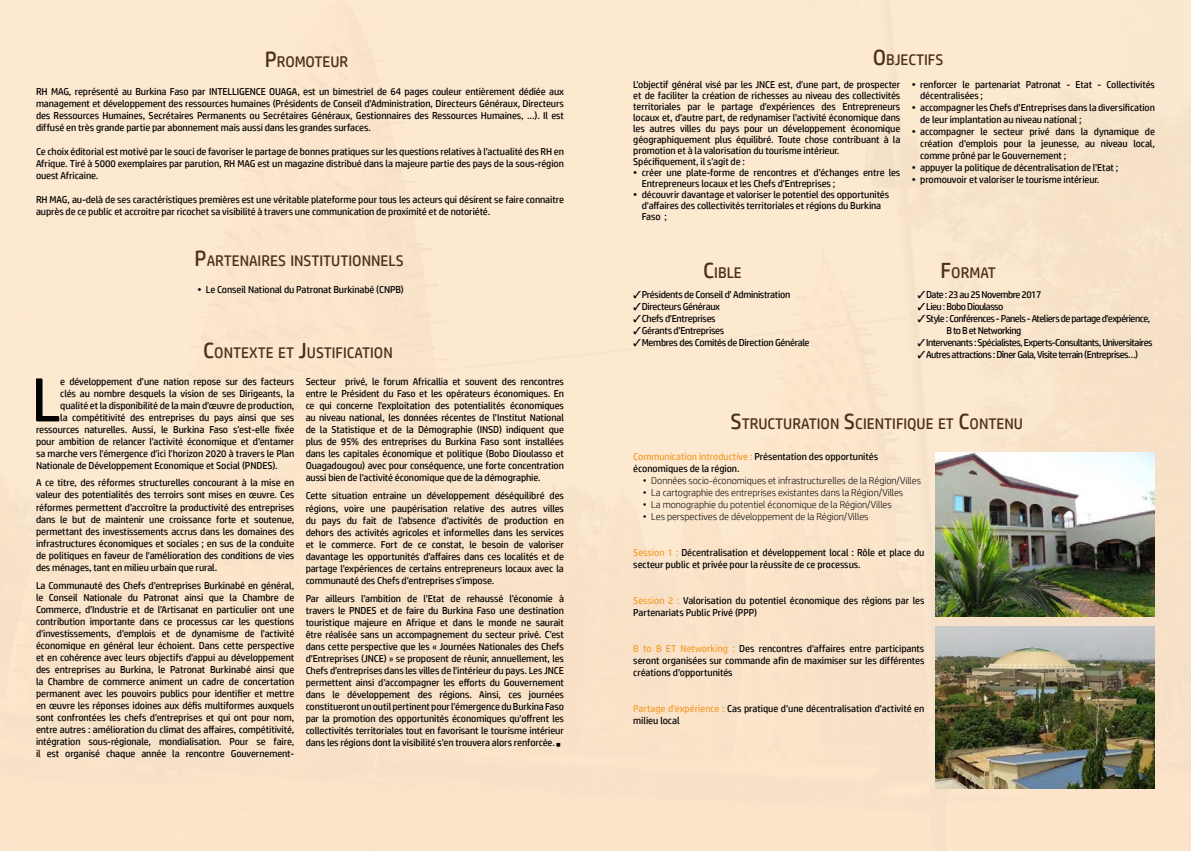
<style>
.page{position:relative;width:1191px;height:851px;background:#fff}
.page>*{position:absolute;margin:0;border:0;box-sizing:border-box;transform-origin:0 0}
.t1{font:61.9px "HP Simplified";color:#000}
.t2{font:15.4px "HP Simplified";color:#4a2f1d}
.t3{font:10px/12px "HP Simplified";letter-spacing:-.01em;color:#000}
.t4{font:10px "HP Simplified";letter-spacing:-.05em;color:#000}
.t5{font:300 10px "HP Simplified";letter-spacing:-.005em;color:#000}
.t6{font:10px/12px "HP Simplified";letter-spacing:-.03em;color:#000}
.t7{font:4px "Zapf Dingbats IT Cby BT";color:#000}
.s1{font-size:22px}
.s2{color:#f59c2d}
</style>
<div class="page">
<div style="left:0;top:0;width:1191px;height:850px;background:#fce5cb"></div>
<img style="left:935px;top:452px;width:219px;height:164px">
<img style="left:935px;top:626px;width:219px;height:162px">
<svg style="left:634px;top:291px;width:7px;height:55px"></svg>
<svg style="left:918px;top:291px;width:7px;height:31px"></svg>
<svg style="left:918px;top:339px;width:7px;height:19px"></svg>
<h2 class="t2" style="left:265px;top:53px;width:85px"><span class="s1">P</span>ROMOTEUR</h2>
<p class="t3" style="left:36px;top:85px;width:529px;text-align:justify">RH MAG, représenté au Burkina Faso par INTELLIGENCE OUAGA, est un bimestriel de 64 pages couleur entièrement dédiée aux management et développement des ressources humaines (Présidents de Conseil d’Administration, Directeurs Généraux, Directeurs des Ressources Humaines, Secrétaires Permanents ou Secrétaires Généraux, Gestionnaires des Ressources Humaines, …). Il est diffusé en très grande partie par abonnement mais aussi dans les grandes surfaces.</p>
<p class="t3" style="left:36px;top:145px;width:529px;text-align:justify">Ce choix éditorial est motivé par le souci de favoriser le partage de bonnes pratiques sur les questions relatives à l’actualité des RH en Afrique. Tiré à 5000 exemplaires par parution, RH MAG est un magazine distribué dans la majeure partie des pays de la sous-région ouest Africaine.</p>
<p class="t3" style="left:36px;top:193px;width:529px">RH MAG, au-delà de ses caractéristiques premières est une véritable plateforme pour tous les acteurs qui désirent se faire connaitre auprès de ce public et accroitre par ricochet sa visibilité à travers une communication de proximité et de notoriété.</p>
<h2 class="t2" style="left:194px;top:252px;width:211px"><span class="s1">P</span>ARTENAIRES INSTITUTIONNELS</h2>
<p class="t3" style="left:197px;top:284px;width:208px">• Le Conseil National du Patronat Burkinabé (CNPB)</p>
<h2 class="t2" style="left:203px;top:344px;width:191px"><span class="s1">C</span>ONTEXTE ET <span class="s1">J</span>USTIFICATION</h2>
<h1 class="t1" style="left:32px;top:364px;width:31px">L</h1>
<p class="t3" style="left:60px;top:376px;width:235px">e développement d’une nation repose sur des facteurs</p>
<p class="t3" style="left:60px;top:388px;width:235px">clés au nombre desquels la vision de ses Dirigeants, la</p>
<p class="t3" style="left:60px;top:400px;width:235px">qualité et la disponibilité de la main d’œuvre de production,</p>
<p class="t3" style="left:60px;top:412px;width:235px">la compétitivité des entreprises du pays ainsi que ses</p>
<p class="t3" style="left:36px;top:424px;width:260px">ressources naturelles. Aussi, le Burkina Faso s’est-elle fixée</p>
<p class="t3" style="left:36px;top:436px;width:260px">pour ambition de relancer l’activité économique et d’entamer</p>
<p class="t3" style="left:36px;top:448px;width:260px">sa marche vers l’émergence d’ici l’horizon 2020 à travers le Plan</p>
<p class="t3" style="left:36px;top:460px;width:243px">Nationale de Développement Economique et Social (PNDES).</p>
<p class="t3" style="left:36px;top:477px;width:260px;text-align:justify">A ce titre, des réformes structurelles concourant à la mise en valeur des potentialités des terroirs sont mises en œuvre. Ces réformes permettent d’accroître la productivité des entreprises dans le but de maintenir une croissance forte et soutenue, permettant des investissements accrus dans les domaines des infrastructures économiques et sociales ; en sus de la conduite de politiques en faveur de l’amélioration des conditions de vies des ménages, tant en milieu urbain que rural.</p>
<p class="t3" style="left:36px;top:579px;width:260px;text-align:justify">La Communauté des Chefs d’entreprises Burkinabé en général, le Conseil Nationale du Patronat ainsi que la Chambre de Commerce, d’Industrie et de l’Artisanat en particulier ont une contribution importante dans ce processus car les questions d’investissements, d’emplois et de dynamisme de l’activité économique en général leur échoient. Dans cette perspective et en cohérence avec leurs objectifs d’appui au développement des entreprises au Burkina, le Patronat Burkinabé ainsi que la Chambre de commerce animent un cadre de concertation permanent avec les pouvoirs publics pour identifier et mettre en œuvre les réponses idoines aux défis multiformes auxquels sont confrontées les chefs d’entreprises et qui ont pour nom, entre autres : amélioration du climat des affaires, compétitivité, intégration sous-régionale, mondialisation. Pour se faire, il est organisé chaque année la rencontre Gouvernement-</p>
<p class="t3" style="left:306px;top:376px;width:260px;text-align:justify">Secteur privé, le forum Africallia et souvent des rencontres entre le Président du Faso et les opérateurs économiques. En ce qui concerne l’exploitation des potentialités économiques au niveau national, les données récentes de l’Institut National de la Statistique et de la Démographie (INSD) indiquent que plus de 95% des entreprises du Burkina Faso sont installées dans les capitales économique et politique (Bobo Dioulasso et Ouagadougou) avec pour conséquence, une forte concentration aussi bien de l’activité économique que de la démographie.</p>
<p class="t3" style="left:306px;top:490px;width:260px;text-align:justify">Cette situation entraine un développement déséquilibré des régions, voire une paupérisation relative des autres villes du pays du fait de l’absence d’activités de production en dehors des activités agricoles et informelles dans les services et le commerce. Fort de ce constat, le besoin de valoriser davantage les opportunités d’affaires dans ces localités et de partage l’expériences de certains entrepreneurs locaux avec la communauté des Chefs d’entreprises s’impose.</p>
<p class="t3" style="left:306px;top:592px;width:260px;text-align:justify">Par ailleurs l’ambition de l’Etat de rehaussé l’économie à travers le PNDES et de faire du Burkina Faso une destination touristique majeure en Afrique et dans le monde ne saurait être réalisée sans un accompagnement du secteur privé. C’est dans cette perspective que les « Journées Nationales des Chefs d’Entreprises (JNCE) » se proposent de réunir, annuellement, les Chefs d’entreprises dans les villes de l’intérieur du pays. Les JNCE permettent ainsi d’accompagner les efforts du Gouvernement dans le développement des régions. Ainsi, ces journées constitueront un outil pertinent pour l’émergence du Burkina Faso par la promotion des opportunités économiques qu’offrent les collectivités territoriales tout en favorisant le tourisme intérieur dans les régions dont la visibilité s’en trouvera alors renforcée.</p>
<p class="t7" style="left:556px;top:742px;width:5px">■</p>
<h2 class="t2" style="left:872px;top:51px;width:72px"><span class="s1">O</span> BJECTIFS</h2>
<p class="t3" style="left:633px;top:78px;width:268px;line-height:11px">L’objectif général visé par les JNCE est, d’une part, de prospecter et de faciliter la création de richesses au niveau des collectivités territoriales par le partage d’expériences des Entrepreneurs locaux et, d’autre part, de redynamiser l’activité économique dans les autres villes du pays pour un développement économique géographiquement plus équilibré. Toute chose contribuant à la promotion et à la valorisation du tourisme intérieur.<br>Spécifiquement, il s’agit de :</p>
<p class="t3" style="left:642px;top:166px;width:260px;line-height:11px;text-indent:-8px">• créer une plate-forme de rencontres et d’échanges entre les<br>Entrepreneurs locaux et les Chefs d’Entreprises ;</p>
<p class="t3" style="left:642px;top:188px;width:249px;line-height:11px;text-indent:-8px">• découvrir davantage et valoriser le potentiel des opportunités d’affaires des collectivités territoriales et régions du Burkina<br>Faso ;</p>
<p class="t3" style="left:920px;top:78px;width:236px;line-height:11px;text-indent:-8px">• renforcer le partenariat Patronat - Etat - Collectivités décentralisées ;</p>
<p class="t3" style="left:920px;top:101px;width:236px;text-indent:-8px">• accompagner les Chefs d’Entreprises dans la diversification de leur implantation au niveau national ;</p>
<p class="t3" style="left:920px;top:125px;width:236px;text-align:justify;text-indent:-8px">• accompagner le secteur privé dans la dynamique de création d’emplois pour la jeunesse, au niveau local, comme prôné par le Gouvernement ;</p>
<p class="t3" style="left:911px;top:161px;width:208px">• appuyer la politique de décentralisation de l’Etat ;</p>
<p class="t3" style="left:911px;top:173px;width:189px">• promouvoir et valoriser le tourisme intérieur.</p>
<h2 class="t2" style="left:703px;top:264px;width:40px"><span class="s1">C</span>IBLE</h2>
<h2 class="t2" style="left:940px;top:264px;width:57px"><span class="s1">F</span>ORMAT</h2>
<p class="t6" style="left:642px;top:288px;width:169px">Présidents de Conseil d’ Administration<br>Directeurs Généraux<br>Chefs d’Entreprises<br>Gérants d’Entreprises<br>Membres des Comités de Direction Générale</p>
<p class="t4" style="left:926px;top:289px;width:117px">Date : 23 au 25 Novembre 2017</p>
<p class="t4" style="left:926px;top:301px;width:79px">Lieu : Bobo Dioulasso</p>
<p class="t4" style="left:926px;top:313px;width:226px">Style : Conférences - Panels - Ateliers de partage d’expérience,</p>
<p class="t4" style="left:946px;top:325px;width:76px">B to B et Networking</p>
<p class="t4" style="left:926px;top:337px;width:228px">Intervenants : Spécialistes, Experts-Consultants, Universitaires</p>
<p class="t4" style="left:926px;top:349px;width:213px">Autres attractions : Dîner Gala, Visite terrain (Entreprises…)</p>
<h2 class="t2" style="left:730px;top:414px;width:294px"><span class="s1">S</span>TRUCTURATION <span class="s1">S</span>CIENTIFIQUE ET <span class="s1">C</span>ONTENU</h2>
<p class="t3" style="left:633px;top:450px;width:246px"><span class="s2">Communication introductive :</span> Présentation des opportunités économiques de la région.</p>
<p class="t5" style="left:643px;top:474px;width:280px">• Données socio-économiques et infrastructurelles de la Région/Villes</p>
<p class="t5" style="left:643px;top:486px;width:262px">• La cartographie des entreprises existantes dans la Région/Villes</p>
<p class="t5" style="left:643px;top:498px;width:250px">• La monographie du potentiel économique de la Région/Villes</p>
<p class="t5" style="left:643px;top:510px;width:227px">• Les perspectives de développement de la Région/Villes</p>
<p class="t3" style="left:633px;top:546px;width:293px"><span class="s2">Session 1 :</span> Décentralisation et développement local : Rôle et place du secteur public et privée pour la réussite de ce processus.</p>
<p class="t3" style="left:633px;top:594px;width:293px"><span class="s2">Session 2 :</span> Valorisation du potentiel économique des régions par les<br>Partenariats Public Privé (PPP)</p>
<p class="t3" style="left:633px;top:642px;width:293px;text-align:justify"><span class="s2">B to B ET Networking :</span> Des rencontres d’affaires entre participants seront organisées sur commande afin de maximiser sur les différentes créations d’opportunités</p>
<p class="t3" style="left:633px;top:702px;width:293px"><span class="s2">Partage d’expérience :</span> Cas pratique d’une décentralisation d’activité en milieu local</p>
</div>
